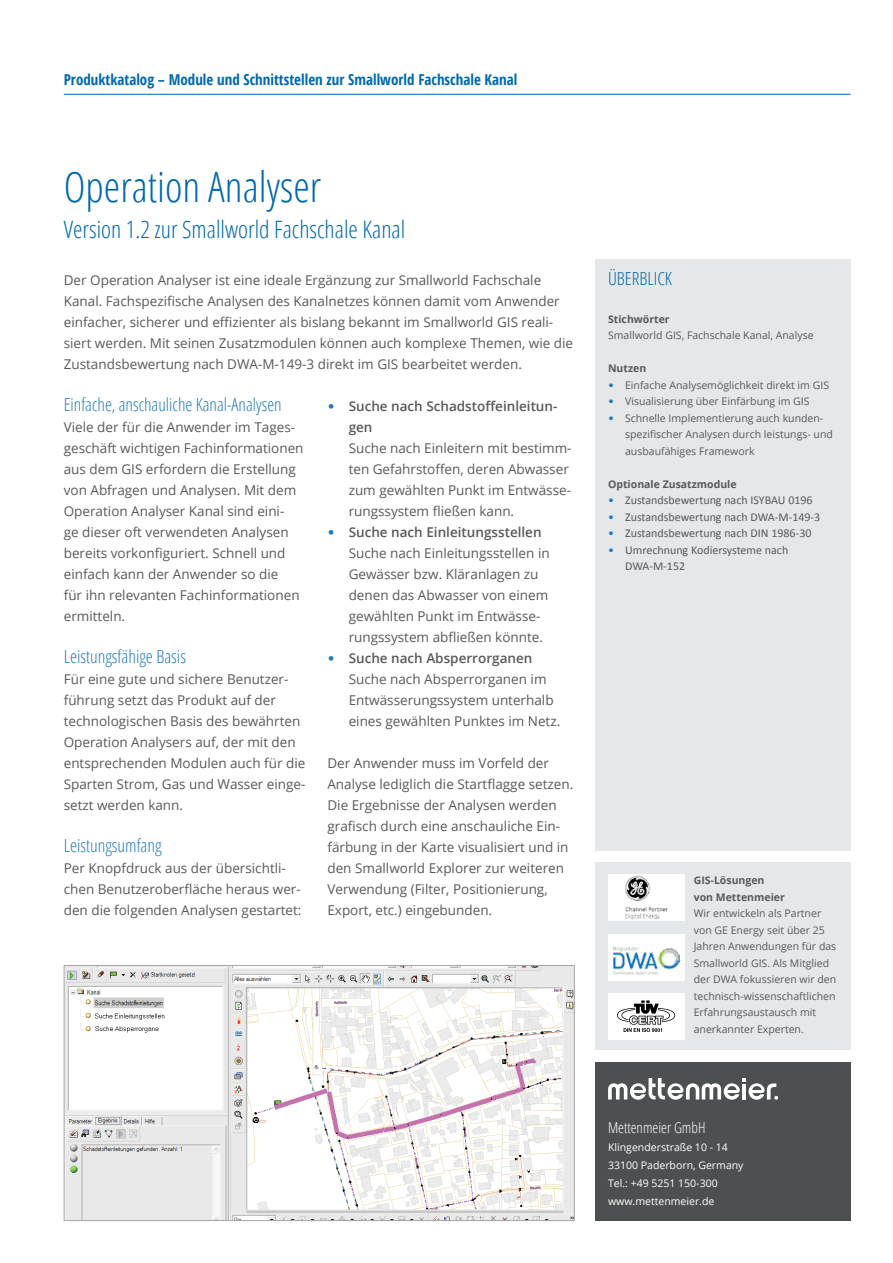
<style>
.page{position:relative;width:893px;height:1263px;background:#fff}
.page>*{position:absolute;margin:0;border:0;box-sizing:border-box;transform-origin:0 0}
.t1{font:300 condensed 42px "Open Sans";color:#0068ac}
.t2{font:300 condensed 24px "Open Sans";color:#0068ac}
.t3{font:300 condensed 18px "Open Sans";color:#227ab8}
.t4{font:300 condensed 18px "Open Sans";color:#0068ac}
.t5{font:700 condensed 15px "Open Sans";color:#0068ac}
.t6{font:300 condensed 15px "Open Sans";color:#fff}
.t7{font:13.5px/21px "Open Sans";color:#58595b}
.t8{font:600 13.5px/21px "Open Sans";color:#58595b}
.t9{font:12px/16.5px "Calibri";color:#58595b}
.t10{font:10.5px/16.5px "Open Sans";color:#58595b}
.t11{font:10.5px/18px "Open Sans";color:#fff}
.t12{font:700 10.5px/16.5px "Open Sans";color:#58595b}
.s1{font-family:"Calibri";font-weight:400;font-size:15px;color:#227ab8}
.s2{font-family:"Calibri";font-size:15px;color:#227ab8}
.s3{font-weight:600}
.s4{font-family:"Calibri";font-size:12px;color:#227ab8}
.s5{color:#227ab8}
</style>
<div class="page">
<div style="left:595px;top:863px;width:255px;height:187px;background:#e6e7e8"></div>
<div style="left:595px;top:259px;width:255px;height:591px;background:#e6e7e8"></div>
<div style="left:595px;top:1062px;width:255px;height:158px;background:#4d5051"></div>
<svg style="left:608px;top:1078px;width:171px;height:22px"></svg>
<hr style="left:64px;top:94px;width:786px;height:1px;background:#0068ac">
<div style="left:608px;top:993px;width:77px;height:47px;background:#fff"></div>
<img style="left:617px;top:1000px;width:59px;height:32px">
<div style="left:608px;top:934px;width:77px;height:47px;background:#fff"></div>
<div style="left:608px;top:874px;width:77px;height:47px;background:#fff"></div>
<img style="left:625px;top:875px;width:43px;height:44px">
<img style="left:614px;top:946px;width:65px;height:29px">
<img style="left:66px;top:967px;width:506px;height:252px">
<div style="left:64px;top:965px;width:510px;height:256px;border:1px solid #a9a6a7"></div>
<p class="t5" style="left:64px;top:69px;width:455px">Produktkatalog – Module und Schnittstellen zur Smallworld Fachschale Kanal</p>
<h1 class="t1" style="left:64px;top:158px;width:259px">Operation Analyser</h1>
<h2 class="t2" style="left:64px;top:213px;width:343px">Version 1.2 zur Smallworld Fachschale Kanal</h2>
<p class="t7" style="left:64px;top:269px;width:511px">Der Operation Analyser ist eine ideale Ergänzung zur Smallworld Fachschale Kanal. Fachspezifische Analysen des Kanalnetzes können damit vom Anwender einfacher, sicherer und effizienter als bislang bekannt im Smallworld GIS reali&shy;siert werden. Mit seinen Zusatzmodulen können auch komplexe Themen, wie die Zustandsbewertung nach DWA-M-149-3 direkt im GIS bearbeitet werden.</p>
<h3 class="t3" style="left:64px;top:392px;width:219px">Einfache, anschauliche Kanal-Analysen</h3>
<p class="t7" style="left:64px;top:416px;width:241px">Viele der für die Anwender im Tages&shy;geschäft wichtigen Fachinformationen aus dem GIS erfordern die Erstellung von Abfragen und Analysen. Mit dem Operation Analyser Kanal sind eini-<br>ge dieser oft verwendeten Analysen bereits vorkonfiguriert. Schnell und einfach kann der Anwender so die<br>für ihn relevanten Fachinformationen ermitteln.</p>
<h3 class="t3" style="left:64px;top:644px;width:124px">Leistungsfähige Basis</h3>
<p class="t7" style="left:64px;top:668px;width:243px">Für eine gute und sichere Benutzer&shy;führung setzt das Produkt auf der technologischen Basis des bewährten Operation Analysers auf, der mit den entsprechenden Modulen auch für die Sparten Strom, Gas und Wasser einge&shy;setzt werden kann.</p>
<h3 class="t3" style="left:64px;top:833px;width:99px">Leistungsumfang</h3>
<p class="t7" style="left:64px;top:857px;width:239px">Per Knopfdruck aus der übersichtli&shy;chen Benutzeroberfläche heraus wer&shy;den die folgenden Analysen gestartet:</p>
<p class="t8" style="left:349px;top:395px;width:210px;text-indent:-21px"><span class="s1">•</span> Suche nach Schadstoffeinleitun&shy;gen</p>
<p class="t7" style="left:349px;top:437px;width:224px">Suche nach Einleitern mit bestimm&shy;ten Gefahrstoffen, deren Abwasser zum gewählten Punkt im Entwässe&shy;rungssystem fließen kann.</p>
<p class="t7" style="left:349px;top:521px;width:203px;text-indent:-21px"><span class="s2">•</span> <span class="s3">Suche nach Einleitungsstellen<br></span>Suche nach Einleitungsstellen in<br>Gewässer bzw. Kläranlagen zu denen das Abwasser von einem gewählten Punkt im Entwässe&shy;rungssystem abfließen könnte.</p>
<p class="t7" style="left:349px;top:647px;width:213px;text-indent:-21px"><span class="s2">•</span> <span class="s3">Suche nach Absperrorganen<br></span>Suche nach Absperrorganen im<br>Entwässerungssystem unterhalb eines gewählten Punktes im Netz.</p>
<p class="t7" style="left:327px;top:752px;width:247px">Der Anwender muss im Vorfeld der Analyse lediglich die Startflagge setzen.<br>Die Ergebnisse der Analysen werden grafisch durch eine anschauliche Ein&shy;färbung in der Karte visualisiert und in den Smallworld Explorer zur weiteren Verwendung (Filter, Positionierung, Export, etc.) eingebunden.</p>
<h3 class="t4" style="left:608px;top:266px;width:66px">ÜBERBLICK</h3>
<p class="t12" style="left:608px;top:310px;width:63px">Stichwörter</p>
<p class="t10" style="left:608px;top:327px;width:207px">Smallworld GIS, Fachschale Kanal, Analyse</p>
<p class="t12" style="left:608px;top:360px;width:40px">Nutzen</p>
<p class="t10" style="left:608px;top:376px;width:223px"><span class="s4">•</span> Einfache Analysemöglichkeit direkt im GIS</p>
<p class="t10" style="left:608px;top:393px;width:203px"><span class="s4">•</span> Visualisierung über Einfärbung im GIS</p>
<p class="t10" style="left:625px;top:409px;width:209px;text-indent:-17px"><span class="s4">•</span> Schnelle Implementierung auch kunden&shy;spezifischer Analysen durch leistungs- und ausbaufähiges Framework</p>
<p class="t12" style="left:608px;top:475px;width:130px">Optionale Zusatzmodule</p>
<p class="t9" style="left:608px;top:492px;width:206px"><span class="s5">•</span> Zustandsbewertung nach ISYBAU 0196</p>
<p class="t9" style="left:608px;top:508px;width:214px"><span class="s5">•</span> Zustandsbewertung nach DWA-M-149-3</p>
<p class="t9" style="left:608px;top:525px;width:205px"><span class="s5">•</span> Zustandsbewertung nach DIN 1986-30</p>
<p class="t9" style="left:625px;top:541px;width:165px;text-indent:-17px"><span class="s5">•</span> Umrechnung Kodiersysteme nach<br>DWA-M-152</p>
<p class="t12" style="left:694px;top:872px;width:93px">GIS-Lösungen von Mettenmeier</p>
<p class="t10" style="left:694px;top:905px;width:144px">Wir entwickeln als Partner von GE Energy seit über 25<br>Jahren Anwendungen für das<br>Smallworld GIS. Als Mitglied der DWA fokussieren wir den technisch-wissenschaftlichen<br>Erfahrungsaustausch mit anerkannter Experten.</p>
<p class="t6" style="left:608px;top:1117px;width:99px">Mettenmeier GmbH</p>
<p class="t11" style="left:608px;top:1137px;width:137px">Klingenderstraße 10 - 14<br>33100 Paderborn, Germany<br>Tel.: +49 5251 150-300 www.mettenmeier.de</p>
</div>
